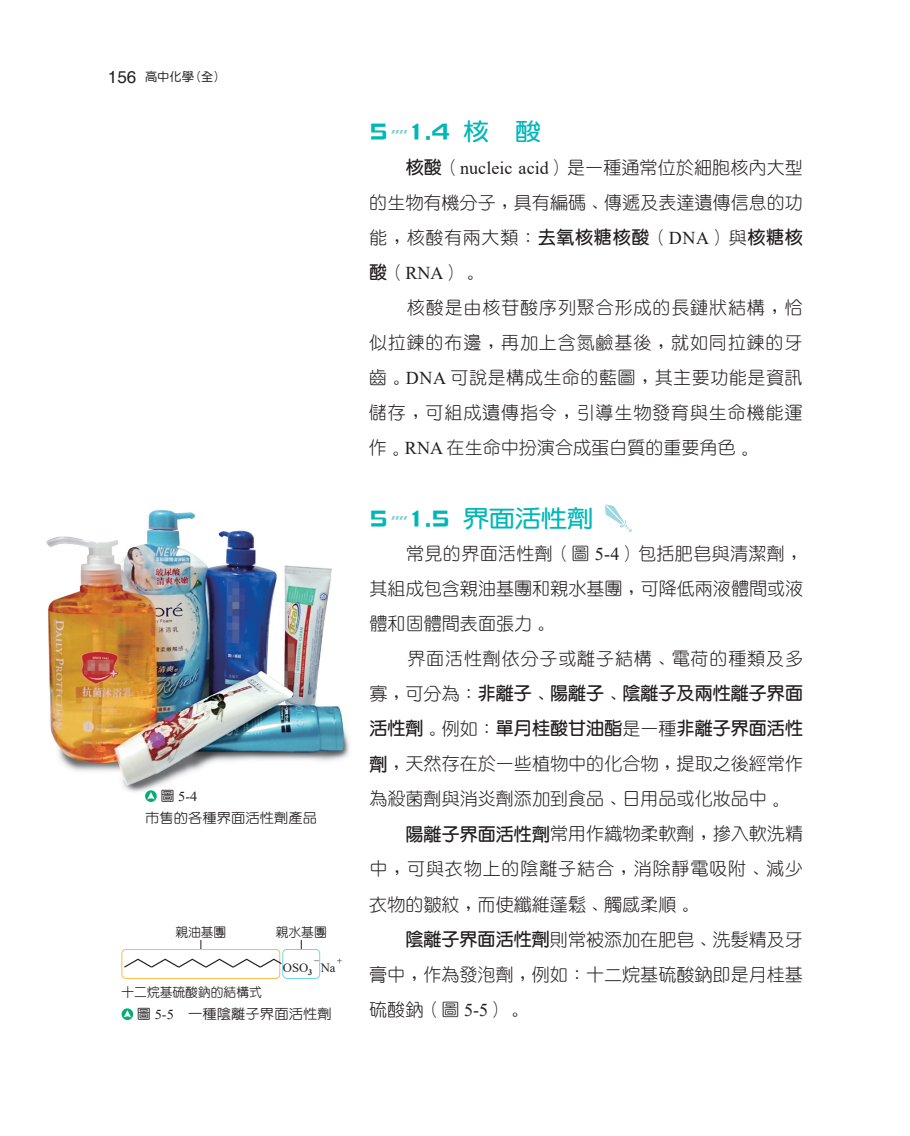
<style>
.page{position:relative;width:910px;height:1136px;background:#fff}
.page>*{position:absolute;margin:0;border:0;box-sizing:border-box;transform-origin:0 0}
.t1{font:26.55px "DF Zong Yi Std W5";color:#00b7b8}
.t2{font:24px "DF Yuan Std W7";color:#00b7b8;scale:1.09 1}
.t3{font:18px/35.1px "DF Yuan Std W3";color:#231f20;text-align:justify}
.t4{font:700 18px/35.1px "AR Yuan B5";color:#231f20}
.t5{font:18px "DF Yuan Std W3";letter-spacing:.045em;color:#231f20}
.t6{font:18px "Times New Roman";color:#231f20}
.t7{font:500 13.65px "AR Yuan B5";color:#231f20;scale:1.05 1}
.t8{font:13.65px "Times New Roman";color:#231f20;scale:1.05 1}
.t9{font:500 12.75px "AR Yuan B5";color:#231f20}
.t10{font:12.75px "Times New Roman";color:#231f20}
.t11{font:12.15px "DF Yuan Std W5";color:#231f20}
.t12{font:500 8.25px "AR Yuan B5";color:#231f20}
.s1{font-family:"Helvetica";font-size:16.95px}
.s2{font-family:"AR Yuan B5";font-weight:500}
.s3{font-family:"Times New Roman";font-weight:400}
.s4{font-family:"DF Yuan Std W7";font-size:24px}
.s5{font-family:"AR Yuan B5";font-weight:700}
.s6{font-family:"Times New Roman"}
.s7{font-family:"AR Yuan B5";font-weight:300}
.s8{font-family:"DF Yuan Std W3"}
.s9{font-family:"HL20"}
.s10{font-family:"DF Zong Yi Std W5";font-size:26.55px}
.s11{font-family:"DF Yuan Std W3";font-weight:400}
.s12{font-weight:300}
.s13{font-family:"HL20";font-weight:400}
</style>
<div class="page">
<img style="left:46px;top:510px;width:303px;height:282px">
<svg style="left:391px;top:130px;width:16px;height:4px"></svg>
<svg style="left:391px;top:516px;width:16px;height:3px"></svg>
<svg style="left:605px;top:504px;width:27px;height:28px"></svg>
<svg style="left:122px;top:1008px;width:11px;height:11px"></svg>
<svg style="left:124px;top:1009px;width:7px;height:8px"></svg>
<svg style="left:122px;top:940px;width:198px;height:38px"></svg>
<svg style="left:145px;top:790px;width:12px;height:11px"></svg>
<svg style="left:147px;top:792px;width:8px;height:7px"></svg>
<p class="t11" style="left:108px;top:70px;width:117px"><span class="s1">156</span> 高中化學（全）</p>
<p class="t8" style="left:160px;top:786px;width:37px"><span class="s2">圖</span> 5-4</p>
<p class="t7" style="left:145px;top:810px;width:166px">市售的各種界面活性劑產品</p>
<p class="t9" style="left:175px;top:925px;width:53px">親油基團</p>
<p class="t9" style="left:276px;top:925px;width:53px">親水基團</p>
<p class="t10" style="left:283px;top:958px;width:31px">OSO<sub>3</sub></p>
<p class="t12" style="left:336px;top:957px;width:10px">＋</p>
<p class="t12" style="left:312px;top:957px;width:10px">－</p>
<p class="t10" style="left:321px;top:958px;width:16px">Na</p>
<p class="t9" style="left:122px;top:985px;width:142px">十二烷基硫酸鈉的結構式</p>
<p class="t7" style="left:137px;top:1006px;width:187px">圖 <span class="s3">5-5</span> 一種陰離子界面活性劑</p>
<h1 class="t1" style="left:369px;top:116px;width:173px">5 1.4 <span class="s4">核　酸</span></h1>
<p class="t3" style="left:369px;top:149px;width:435px;text-indent:36px"><span class="s5">核酸</span>（<span class="s6">nucleic acid</span>）是一種通常位於細胞核內大型的生物有機分子<span class="s7">﹐</span>具有編碼<span class="s7">﹑</span>傳遞及表達遺傳信息的功能<span class="s7">﹐</span>核酸有兩大類：<span class="s5">去氧核糖核酸</span>（<span class="s6">DNA</span>）與<span class="s5">核糖核</span></p>
<p class="t6" style="left:369px;top:260px;width:112px"><span class="s5">酸</span><span class="s8">（</span>RNA<span class="s8">）</span><span class="s9">.</span></p>
<p class="t3" style="left:369px;top:289px;width:435px;text-indent:38px">核酸是由核苷酸序列聚合形成的長鏈狀結構<span class="s7">﹐</span>恰似拉鍊的布邊<span class="s7">﹐</span>再加上含氮鹼基後<span class="s7">﹐</span>就如同拉鍊的牙齒<span class="s9">.</span><span class="s6">DNA</span> 可說是構成生命的藍圖<span class="s7">﹐</span>其主要功能是資訊儲存<span class="s7">﹐</span>可組成遺傳指令<span class="s7">﹐</span>引導生物發育與生命機能運作<span class="s9">.</span><span class="s6">RNA</span> 在生命中扮演合成蛋白質的重要角色<span class="s9">.</span></p>
<h2 class="t2" style="left:369px;top:505px;width:207px"><span class="s10">5 1.5</span> 界面活性劑</h2>
<p class="t3" style="left:370px;top:535px;width:435px;text-indent:37px">常見的界面活性劑（圖 <span class="s6">5-4</span>）包括肥皂與清潔劑<span class="s7">﹐</span>其組成包含親油基團和親水基團<span class="s7">﹐</span>可降低兩液體間或液體和固體間表面張力<span class="s9">.</span></p>
<p class="t5" style="left:407px;top:648px;width:397px">界面活性劑依分子或離子結構<span class="s7">﹑</span>電荷的種類及多</p>
<p class="t4" style="left:369px;top:676px;width:435px"><span class="s11">寡</span><span class="s12">﹐</span><span class="s11">可分為：</span>非離子﹑陽離子﹑陰離子及兩性離子界面活性劑<span class="s13">.</span><span class="s11">例如：</span>單月桂酸甘油酯<span class="s11">是一種</span>非離子界面活性</p>
<p class="t3" style="left:369px;top:745px;width:435px"><span class="s5">劑</span><span class="s7">﹐</span>天然存在於一些植物中的化合物<span class="s7">﹐</span>提取之後經常作為殺菌劑與消炎劑添加到食品<span class="s7">﹑</span>日用品或化妝品中<span class="s9">.</span></p>
<p class="t3" style="left:369px;top:816px;width:435px;text-indent:36px"><span class="s5">陽離子界面活性劑</span>常用作織物柔軟劑<span class="s7">﹐</span>摻入軟洗精中<span class="s7">﹐</span>可與衣物上的陰離子結合<span class="s7">﹐</span>消除靜電吸附<span class="s7">﹑</span>減少衣物的皺紋<span class="s7">﹐</span>而使纖維蓬鬆<span class="s7">﹑</span>觸感柔順<span class="s9">.</span></p>
<p class="t3" style="left:369px;top:921px;width:435px;text-indent:36px"><span class="s5">陰離子界面活性劑</span>則常被添加在肥皂<span class="s7">﹑</span>洗髮精及牙膏中<span class="s7">﹐</span>作為發泡劑<span class="s7">﹐</span>例如：十二烷基硫酸鈉即是月桂基硫酸鈉（圖 <span class="s6">5-5</span>）<span class="s9">.</span></p>
</div>
